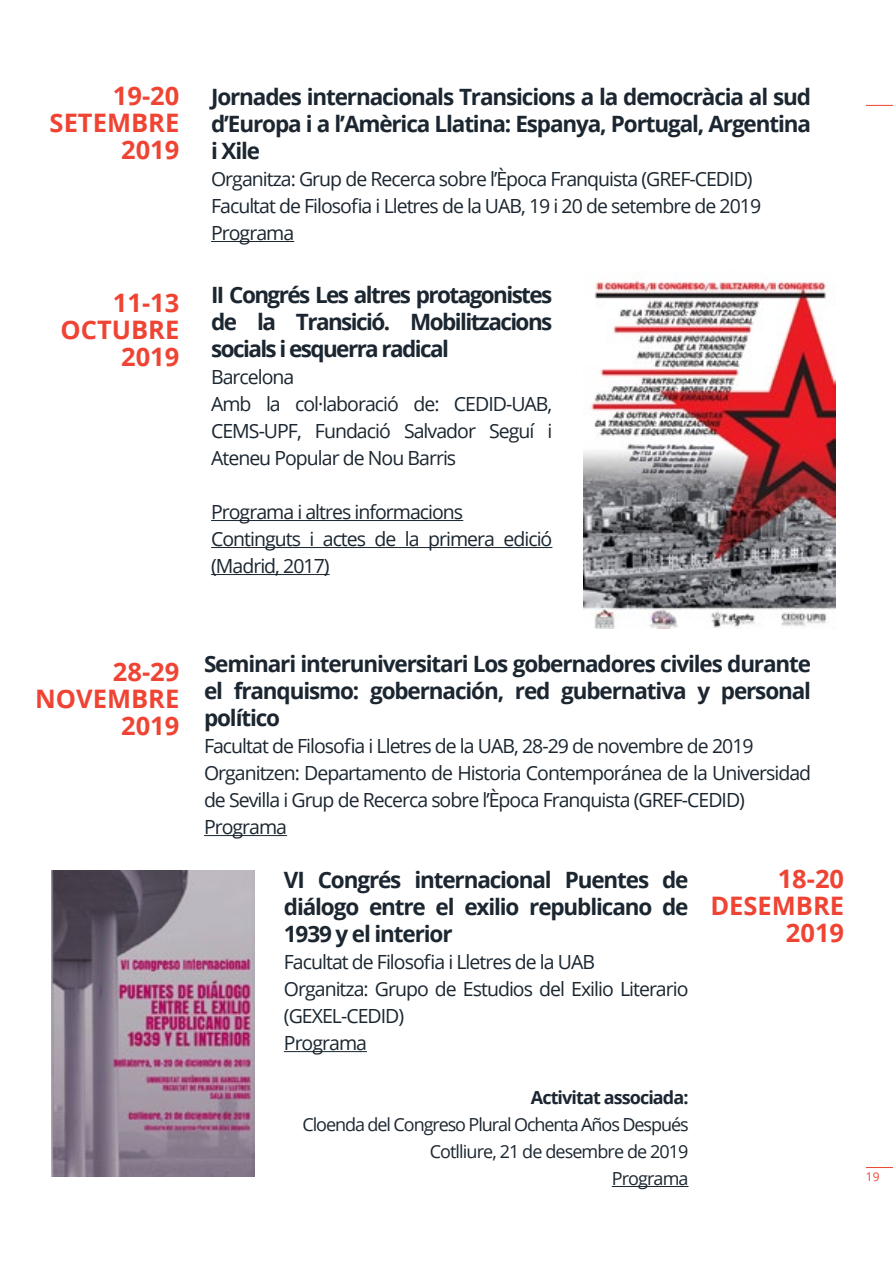
<style>
.page{position:relative;width:893px;height:1263px;background:#fff}
.page>*{position:absolute;margin:0;border:0;box-sizing:border-box;transform-origin:0 0}
.t1{font:700 25.5px/27px "Open Sans";color:#ef4434;text-align:right}
.t2{font:700 22.5px/27px "Open Sans";letter-spacing:-.05em;color:#1b2630;text-align:justify}
.t3{font:19.5px/27px "Open Sans";letter-spacing:-.05em;color:#1b2630}
.t4{font:18px/27px "Open Sans";letter-spacing:-.06em;color:#1b2630;text-align:right}
.t5{font:700 18px "Open Sans";letter-spacing:-.05em;color:#1b2630}
.t6{font:12px "Open Sans";color:#ef4434}
</style>
<div class="page">
<svg style="left:866px;top:105px;width:27px;height:1px"></svg>
<svg style="left:866px;top:1167px;width:27px;height:1px"></svg>
<hr style="left:211px;top:241px;width:83px;height:1px;background:#1b2630">
<hr style="left:211px;top:520px;width:252px;height:1px;background:#1b2630">
<hr style="left:211px;top:547px;width:341px;height:1px;background:#1b2630">
<hr style="left:211px;top:574px;width:119px;height:1px;background:#1b2630">
<img style="left:584px;top:271px;width:251px;height:358px">
<hr style="left:204px;top:835px;width:83px;height:1px;background:#1b2630">
<hr style="left:284px;top:1051px;width:83px;height:1px;background:#1b2630">
<hr style="left:612px;top:1186px;width:77px;height:1px;background:#1b2630">
<img style="left:51px;top:870px;width:204px;height:306px">
<h1 class="t1" style="left:50px;top:82px;width:131px">19-20<br>SETEMBRE<br>2019</h1>
<h1 class="t1" style="left:60px;top:289px;width:120px">11-13<br>OCTUBRE<br>2019</h1>
<p class="t2" style="left:211px;top:83px;width:601px">Jornades internacionals Transicions a la democràcia al sud d’Europa i a l’Amèrica Llatina: Espanya, Portugal, Argentina i Xile</p>
<p class="t3" style="left:211px;top:165px;width:552px">Organitza: Grup de Recerca sobre l’Època Franquista (GREF-CEDID)<br>Facultat de Filosofia i Lletres de la UAB, 19 i 20 de setembre de 2019<br>Programa</p>
<p class="t2" style="left:211px;top:281px;width:343px">II Congrés Les altres protagonistes de la Transició. Mobilitzacions socials i esquerra radical</p>
<p class="t3" style="left:211px;top:363px;width:343px">Barcelona<br>Amb la col·laboració de: CEDID-UAB,<br>CEMS-UPF, Fundació Salvador Seguí i<br>Ateneu Popular de Nou Barris</p>
<p class="t3" style="left:211px;top:498px;width:343px">Programa i altres informacions<br>Continguts i actes de la primera edició (Madrid, 2017)</p>
<h1 class="t1" style="left:35px;top:658px;width:146px">28-29<br>NOVEMBRE<br>2019</h1>
<p class="t2" style="left:204px;top:650px;width:609px">Seminari interuniversitari Los gobernadores civiles durante el franquismo: gobernación, red gubernativa y personal político</p>
<p class="t3" style="left:204px;top:732px;width:609px">Facultat de Filosofia i Lletres de la UAB, 28-29 de novembre de 2019<br>Organitzen: Departamento de Historia Contemporánea de la Universidad de Sevilla i Grup de Recerca sobre l’Època Franquista (GREF-CEDID)<br>Programa</p>
<p class="t2" style="left:284px;top:866px;width:406px">VI Congrés internacional Puentes de diálogo entre el exilio republicano de 1939 y el interior</p>
<p class="t3" style="left:284px;top:948px;width:406px">Facultat de Filosofia i Lletres de la UAB<br>Organitza: Grupo de Estudios del Exilio Literario (GEXEL-CEDID)<br>Programa</p>
<p class="t5" style="left:531px;top:1085px;width:159px">Activitat associada:</p>
<p class="t4" style="left:303px;top:1111px;width:388px">Cloenda del Congreso Plural Ochenta Años Después<br>Cotlliure, 21 de desembre de 2019<br>Programa</p>
<h1 class="t1" style="left:710px;top:865px;width:135px">18-20<br>DESEMBRE<br>2019</h1>
<p class="t6" style="left:866px;top:1168px;width:15px">19</p>
</div>
